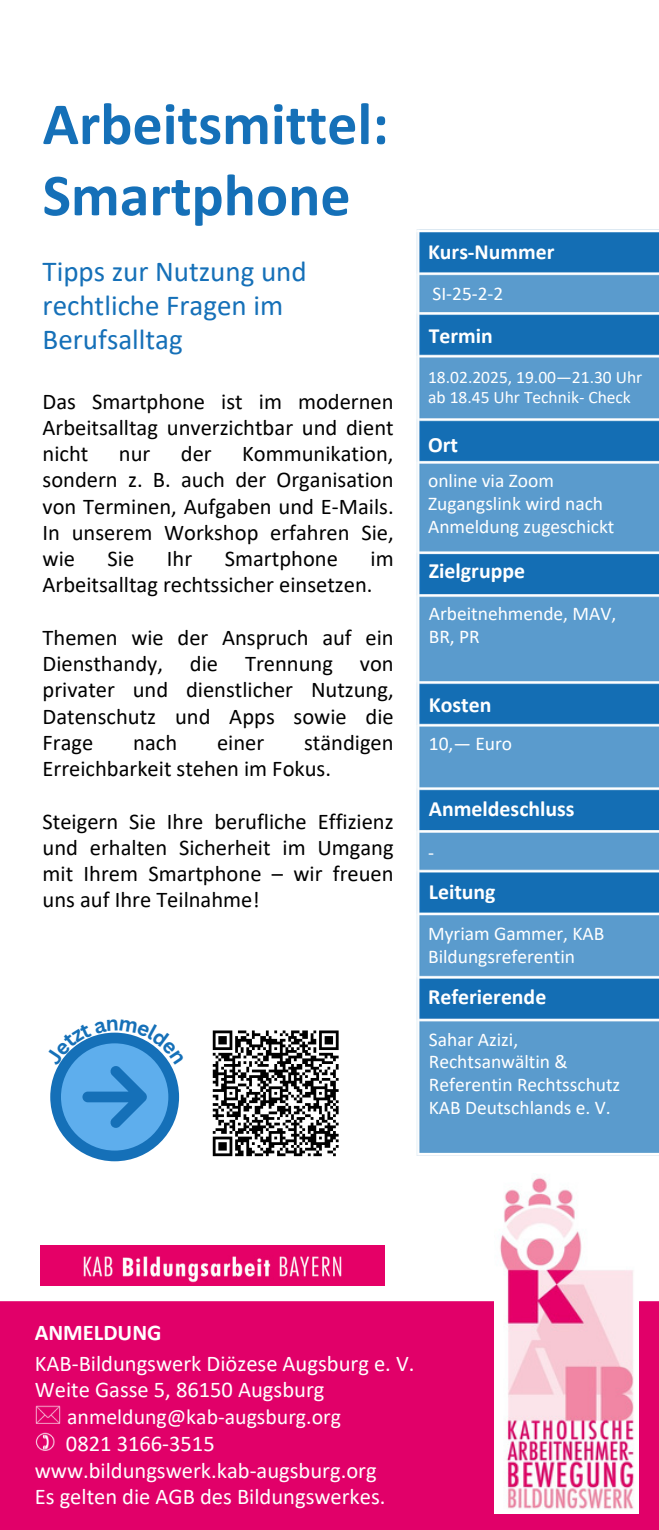
<style>
.page{position:relative;width:659px;height:1530px;background:#fff}
.page>*{position:absolute;margin:0;border:0;box-sizing:border-box;transform-origin:0 0}
.t1{font:700 60px/71.2px "Calibri";color:#1570b8}
.t2{font:29px/33.8px "Calibri";color:#1570b8}
.t3{font:22.5px/26.2px "Calibri";color:#000;text-align:justify}
.t4{font:22.5px/26.2px "Calibri";color:#fff}
.t5{font:700 22.5px "Calibri";color:#fff}
.t6{font:700 21.75px "Calibri";color:#fff}
.t7{font:21.75px "Calibri";color:#fff}
.t8{font:19.5px/22.8px "Calibri";color:#fff}
.t9{font:17.5px/20.5px "Calibri";color:#fff}
</style>
<div class="page">
<img style="left:0;top:229px;width:658px;height:1301px">
<img style="left:494px;top:1174px;width:144px;height:339px">
<img style="left:35px;top:1403px;width:54px;height:26px">
<img style="left:35px;top:1429px;width:43px;height:26px">
<img style="left:41px;top:1246px;width:343px;height:39px">
<div style="left:207px;top:1025px;width:137px;height:137px;background:#fff"></div>
<svg style="left:212px;top:1030px;width:127px;height:127px"></svg>
<svg style="left:45px;top:1019px;width:139px;height:142px"></svg>
<h4 class="t1" style="left:43px;top:93px;width:347px">Arbeitsmittel:<br>Smartphone</h4>
<p class="t2" style="left:43px;top:257px;width:265px">Tipps zur Nutzung und rechtliche Fragen im<br>Berufsalltag</p>
<p class="t3" style="left:43px;top:390px;width:352px">Das Smartphone ist im modernen Arbeitsalltag unverzichtbar und dient nicht</p>
<p class="t3" style="left:43px;top:442px;width:352px;text-indent:199px">Kommunikation, sondern z. B. auch der Organisation von Terminen, Aufgaben und E-Mails.<br>In unserem Workshop erfahren Sie, wie</p>
<p class="t3" style="left:119px;top:442px;width:33px">nur</p>
<p class="t3" style="left:181px;top:442px;width:32px">der</p>
<p class="t3" style="left:108px;top:547px;width:28px">Sie</p>
<p class="t3" style="left:167px;top:547px;width:27px">Ihr</p>
<p class="t3" style="left:225px;top:547px;width:114px">Smartphone</p>
<p class="t3" style="left:43px;top:547px;width:352px;text-indent:328px">im<br>Arbeitsalltag rechtssicher einsetzen.</p>
<h1 class="t3" style="left:43px;top:626px;width:352px">Themen wie der Anspruch auf ein Diensthandy, die Trennung von privater und dienstlicher Nutzung, Datenschutz und Apps sowie die Frage</h1>
<h1 class="t3" style="left:133px;top:731px;width:45px">nach</h1>
<h1 class="t3" style="left:217px;top:731px;width:49px">einer</h1>
<h1 class="t3" style="left:43px;top:731px;width:352px;text-indent:261px">ständigen<br>Erreichbarkeit stehen im Fokus.</h1>
<h2 class="t3" style="left:43px;top:810px;width:352px">Steigern Sie Ihre berufliche Effizienz und erhalten Sicherheit im Umgang mit Ihrem Smartphone – wir freuen uns auf Ihre Teilnahme!</h2>
<h4 class="t6" style="left:428px;top:242px;width:128px">Kurs-Nummer</h4>
<h4 class="t8" style="left:432px;top:284px;width:72px">SI-25-2-2</h4>
<p class="t6" style="left:428px;top:327px;width:65px">Termin</p>
<p class="t9" style="left:428px;top:368px;width:215px">18.02.2025, 19.00—21.30 Uhr ab 18.45 Uhr Technik- Check</p>
<h5 class="t6" style="left:428px;top:435px;width:31px">Ort</h5>
<h4 class="t8" style="left:428px;top:471px;width:127px">online via Zoom</h4>
<p class="t8" style="left:428px;top:494px;width:188px">Zugangslink wird nach<br>Anmeldung zugeschickt</p>
<h4 class="t6" style="left:428px;top:562px;width:98px">Zielgruppe</h4>
<p class="t8" style="left:428px;top:604px;width:189px">Arbeitnehmende, MAV,<br>BR, PR</p>
<h4 class="t6" style="left:428px;top:696px;width:64px">Kosten</h4>
<p class="t8" style="left:428px;top:734px;width:85px">10,— Euro</p>
<p class="t6" style="left:428px;top:799px;width:147px">Anmeldeschluss</p>
<h4 class="t8" style="left:428px;top:843px;width:7px">-</h4>
<p class="t6" style="left:428px;top:882px;width:68px">Leitung</p>
<p class="t8" style="left:428px;top:924px;width:178px">Myriam Gammer, KAB<br>Bildungsreferentin</p>
<p class="t6" style="left:428px;top:988px;width:120px">Referierende</p>
<h3 class="t8" style="left:428px;top:1029px;width:193px">Sahar Azizi,<br>Rechtsanwältin &amp;<br>Referentin Rechtsschutz<br>KAB Deutschlands e. V.</h3>
<p class="t5" style="left:35px;top:1323px;width:128px">ANMELDUNG</p>
<h4 class="t4" style="left:35px;top:1352px;width:381px">KAB-Bildungswerk Diözese Augsburg e. V.<br>Weite Gasse 5, 86150 Augsburg</h4>
<h6 class="t7" style="left:67px;top:1408px;width:275px">anmeldung@kab-augsburg.org</h6>
<h4 class="t4" style="left:66px;top:1433px;width:150px">0821 3166-3515</h4>
<h5 class="t4" style="left:35px;top:1459px;width:352px">www.bildungswerk.kab-augsburg.org<br>Es gelten die AGB des Bildungswerkes.</h5>
</div>
